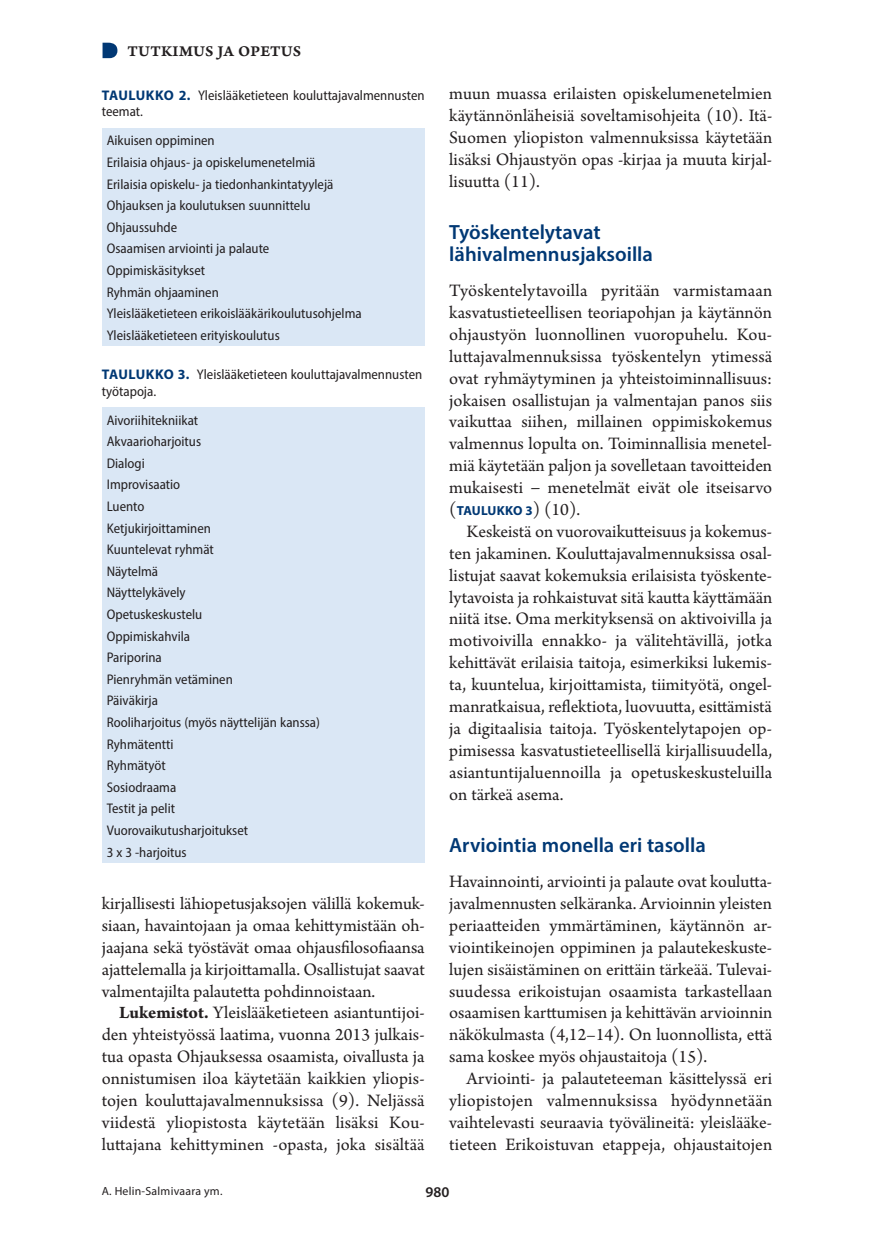
<style>
.page{position:relative;width:874px;height:1241px;background:#fff}
.page>*{position:absolute;margin:0;border:0;box-sizing:border-box;transform-origin:0 0}
.v1{font:600 20.65px/21.9px "Myriad Pro";color:#013874}
.l_ei_sis{font:18.38px/21.9px "Arno Pro";color:#231f20;text-align:justify}
.vinj{font:15.75px "Arno Pro Smbd Caption";letter-spacing:.015em;color:#231f20}
.t1{font:600 14.88px "Myriad Pro";color:#231f20}
.t{font:semi-condensed 14px/16.6px "Myriad Pro";color:#231f20}
.l_ei_sis-2{font:700 13.12px "Myriad Pro";letter-spacing:-.01em;color:#013874}
.Ala{font:11.9px "Myriad Pro";letter-spacing:.02em;color:#231f20}
.s1{font-weight:700;font-stretch:normal;color:#013874}
.s2{font-weight:700}
.s3{font-family:"Arno Pro";font-weight:400;font-size:18.38px;color:#231f20}
</style>
<div class="page">
<div style="left:102px;top:128px;width:322px;height:218px;background:#dae7f5"></div>
<div style="left:102px;top:407px;width:322px;height:456px;background:#dae7f5"></div>
<svg style="left:102px;top:43px;width:15px;height:15px"></svg>
<p class="vinj" style="left:127px;top:41px;width:175px">TUTKIMUS JA OPETUS</p>
<p class="t" style="left:102px;top:87px;width:324px"><span class="s1">TAULUKKO 2.</span> Yleislääketieteen kouluttajavalmennusten teemat.</p>
<p class="t" style="left:107px;top:132px;width:109px">Aikuisen oppiminen</p>
<p class="t" style="left:107px;top:154px;width:210px">Erilaisia ohjaus- ja opiskelumenetelmiä</p>
<p class="t" style="left:107px;top:175px;width:228px">Erilaisia opiskelu- ja tiedonhankintatyylejä</p>
<p class="t" style="left:107px;top:197px;width:205px">Ohjauksen ja koulutuksen suunnittelu</p>
<p class="t" style="left:107px;top:218px;width:72px">Ohjaussuhde</p>
<p class="t" style="left:107px;top:240px;width:164px">Osaamisen arviointi ja palaute</p>
<p class="t" style="left:107px;top:262px;width:100px">Oppimiskäsitykset</p>
<p class="t" style="left:107px;top:283px;width:113px">Ryhmän ohjaaminen</p>
<p class="t" style="left:107px;top:305px;width:256px">Yleislääketieteen erikoislääkärikoulutusohjelma</p>
<p class="t" style="left:107px;top:326px;width:174px">Yleislääketieteen erityiskoulutus</p>
<p class="t" style="left:102px;top:366px;width:322px"><span class="s1">TAULUKKO 3.</span> Yleislääketieteen kouluttajavalmennusten työtapoja.</p>
<p class="t" style="left:107px;top:411px;width:93px">Aivoriihitekniikat</p>
<p class="t" style="left:107px;top:433px;width:96px">Akvaarioharjoitus</p>
<p class="t" style="left:107px;top:454px;width:39px">Dialogi</p>
<p class="t" style="left:107px;top:476px;width:75px">Improvisaatio</p>
<p class="t" style="left:107px;top:498px;width:39px">Luento</p>
<p class="t" style="left:107px;top:519px;width:106px">Ketjukirjoittaminen</p>
<p class="t" style="left:107px;top:541px;width:109px">Kuuntelevat ryhmät</p>
<p class="t" style="left:107px;top:562px;width:53px">Näytelmä</p>
<p class="t" style="left:107px;top:584px;width:80px">Näyttelykävely</p>
<p class="t" style="left:107px;top:605px;width:97px">Opetuskeskustelu</p>
<p class="t" style="left:107px;top:627px;width:85px">Oppimiskahvila</p>
<p class="t" style="left:107px;top:649px;width:57px">Pariporina</p>
<p class="t" style="left:107px;top:670px;width:127px">Pienryhmän vetäminen</p>
<p class="t" style="left:107px;top:692px;width:53px">Päiväkirja</p>
<p class="t" style="left:107px;top:713px;width:215px">Rooliharjoitus (myös näyttelijän kanssa)</p>
<p class="t" style="left:107px;top:735px;width:68px">Ryhmätentti</p>
<p class="t" style="left:107px;top:757px;width:60px">Ryhmätyöt</p>
<p class="t" style="left:107px;top:778px;width:71px">Sosiodraama</p>
<p class="t" style="left:107px;top:800px;width:70px">Testit ja pelit</p>
<p class="t" style="left:107px;top:821px;width:143px">Vuorovaikutusharjoitukset</p>
<p class="t" style="left:107px;top:843px;width:81px">3 x 3 -harjoitus</p>
<p class="l_ei_sis" style="left:102px;top:893px;width:324px">kirjallisesti lähiopetusjaksojen välillä kokemuk&shy;siaan, havaintojaan ja omaa kehittymistään oh&shy;jaajana sekä työstävät omaa ohjausfilosofiaansa ajattelemalla ja kirjoittamalla. Osallistujat saavat valmentajilta palautetta pohdinnoistaan.</p>
<p class="l_ei_sis" style="left:102px;top:1002px;width:324px;text-indent:17px"><span class="s2">Lukemistot.</span> Yleislääketieteen asiantuntijoi&shy;den yhteistyössä laatima, vuonna 2013 julkais&shy;tua opasta Ohjauksessa osaamista, oivallusta ja onnistumisen iloa käytetään kaikkien yliopis&shy;tojen kouluttajavalmennuksissa (9). Neljässä viidestä yliopistosta käytetään lisäksi Kou&shy;luttajana kehittyminen ‑opasta, joka sisältää</p>
<p class="l_ei_sis" style="left:449px;top:84px;width:324px">muun muassa erilaisten opiskelumenetelmien käytännönläheisiä soveltamisohjeita (10). Itä-Suomen yliopiston valmennuksissa käytetään lisäksi Ohjaustyön opas ‑kirjaa ja muuta kirjal&shy;lisuutta (11).</p>
<p class="v1" style="left:449px;top:221px;width:205px">Työskentelytavat lähivalmennusjaksoilla</p>
<p class="l_ei_sis" style="left:449px;top:280px;width:324px">Työskentelytavoilla pyritään varmistamaan kasvatustieteellisen teoriapohjan ja käytännön ohjaustyön luonnollinen vuoropuhelu. Kou&shy;luttajavalmennuksissa työskentelyn ytimessä ovat ryhmäytyminen ja yhteistoiminnallisuus: jokaisen osallistujan ja valmentajan panos siis vaikuttaa siihen, millainen oppimiskokemus valmennus lopulta on. Toiminnallisia menetel&shy;miä käytetään paljon ja sovelletaan tavoitteiden mukaisesti − menetelmät eivät ole itseisarvo</p>
<p class="l_ei_sis-2" style="left:449px;top:502px;width:132px"><span class="s3">(</span>TAULUKKO 3<span class="s3">) (10).</span></p>
<p class="l_ei_sis" style="left:449px;top:521px;width:324px;text-indent:17px">Keskeistä on vuorovaikutteisuus ja kokemus&shy;ten jakaminen. Kouluttajavalmennuksissa osal&shy;listujat saavat kokemuksia erilaisista työskente&shy;lytavoista ja rohkaistuvat sitä kautta käyttämään niitä itse. Oma merkityksensä on aktivoivilla ja motivoivilla ennakko- ja välitehtävillä, jotka kehittävät erilaisia taitoja, esimerkiksi lukemis&shy;ta, kuuntelua, kirjoittamista, tiimityötä, ongel&shy;manratkaisua, reflektiota, luovuutta, esittämistä ja digitaalisia taitoja. Työskentelytapojen op&shy;pimisessa kasvatustieteellisellä kirjallisuudella, asiantuntijaluennoilla ja opetuskeskusteluilla on tärkeä asema.</p>
<p class="v1" style="left:449px;top:833px;width:258px">Arviointia monella eri tasolla</p>
<p class="l_ei_sis" style="left:449px;top:871px;width:324px">Havainnointi, arviointi ja palaute ovat koulutta&shy;javalmennusten selkäranka. Arvioinnin yleisten periaatteiden ymmärtäminen, käytännön ar&shy;viointikeinojen oppiminen ja palautekeskuste&shy;lujen sisäistäminen on erittäin tärkeää. Tulevai&shy;suudessa erikoistujan osaamista tarkastellaan osaamisen karttumisen ja kehittävän arvioinnin näkökulmasta (4,12–14). On luonnollista, että sama koskee myös ohjaustaitoja (15).</p>
<p class="l_ei_sis" style="left:449px;top:1068px;width:324px;text-indent:17px">Arviointi- ja palauteteeman käsittelyssä eri yliopistojen valmennuksissa hyödynnetään vaihtelevasti seuraavia työvälineitä: yleislääke&shy;tieteen Erikoistuvan etappeja, ohjaustaitojen</p>
<p class="Ala" style="left:102px;top:1183px;width:122px">A. Helin-Salmivaara ym.</p>
<p class="t1" style="left:425px;top:1182px;width:25px">980</p>
</div>
